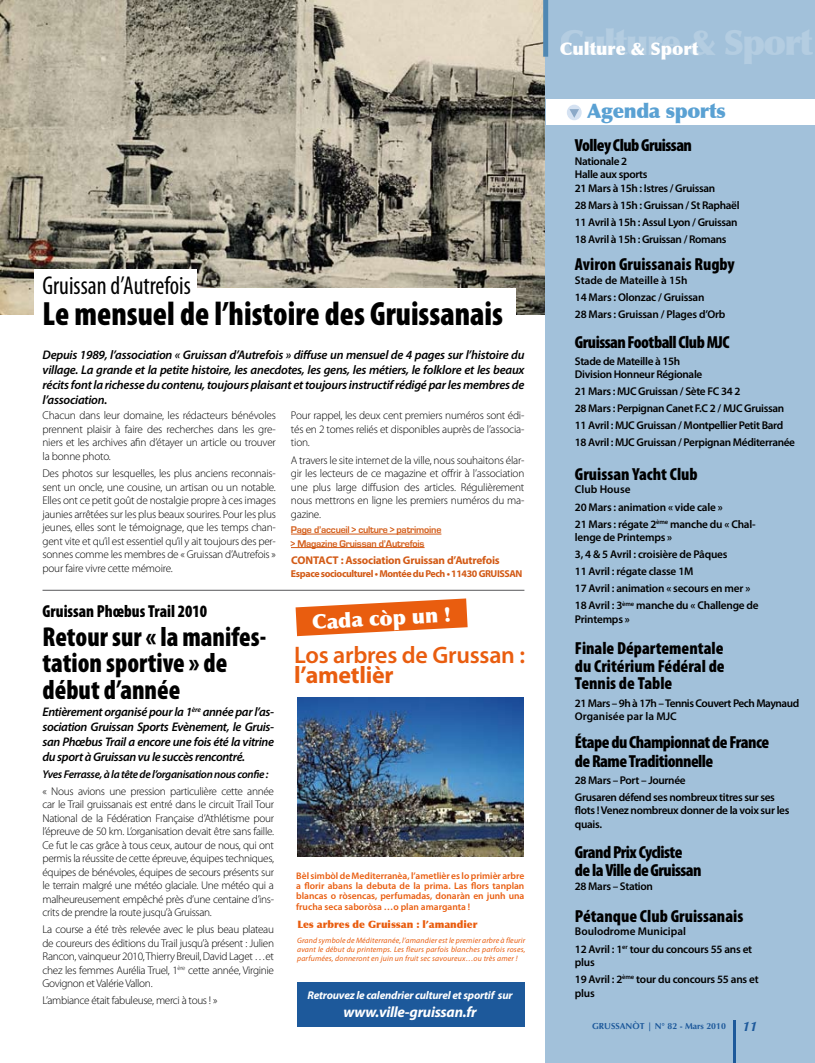
<style>
.page{position:relative;width:815px;height:1063px;background:#fff}
.page>*{position:absolute;margin:0;border:0;box-sizing:border-box;transform-origin:0 0}
.t1{font:900 35px "Optima";letter-spacing:-.05em;color:#fff}
.t2{font:900 condensed 33.75px "Myriad Pro";color:#000;scale:.95 1}
.t3{font:900 condensed 27.5px/26.2px "Myriad Pro";color:#000;scale:.95 1}
.t4{font:condensed 25.88px "Myriad Pro";color:#000;scale:.95 1}
.t5{font:600 24px "Myriad Pro";letter-spacing:-.01em;color:#e95d0f}
.t6{font:700 24px "Myriad Pro";letter-spacing:-.01em;color:#e95d0f}
.t7{font:900 20.38px "Optima";color:#fff}
.t8{font:900 20px "Optima";letter-spacing:-.02em;color:#5aa1d3}
.t9{font:900 condensed 17.5px/17.5px "Myriad Pro";letter-spacing:-.03em;color:#000}
.t10{font:900 condensed 17.5px "Myriad Pro";color:#000}
.t11{font:900 17.5px "Optima";color:#fff}
.t12{font:900 condensed 17.38px "Myriad Pro";color:#000;scale:.95 1}
.t13{font:italic 700 15px "Myriad Pro";letter-spacing:-.02em;color:#fff}
.t14{font:italic 600 12.5px/15px "Myriad Pro";letter-spacing:-.025em;color:#000;text-align:justify}
.t15{font:300 11.25px/13.5px "Myriad Pro";letter-spacing:-.02em;color:#000;text-align:justify}
.t16{font:600 11.25px/17px "Myriad Pro";letter-spacing:-.03em;color:#000}
.t17{font:italic 600 11.25px "Myriad Pro";letter-spacing:-.03em;color:#000}
.t18{font:italic 700 11.25px "Myriad Pro";letter-spacing:-.02em;color:#fff}
.t19{font:700 11.25px "Myriad Pro";letter-spacing:-.02em;color:#d35b17}
.t20{font:900 10.25px "Optima";color:#e95d0f}
.t21{font:700 10px/13.5px "Eurostile";letter-spacing:-.02em;color:#d35b17}
.t22{font:700 10px "Myriad Pro";letter-spacing:-.04em;color:#d35b17}
.t23{font:600 9.5px/10.4px "Myriad Pro";color:#e95d0f;text-align:justify}
.t24{font:700 8.75px "Optima";color:#1d599b}
.t25{font:italic 7.75px/8.6px "Myriad Pro";letter-spacing:.02em;color:#e95d0f;text-align:justify}
.s1{font-style:italic;font-size:13.75px}
</style>
<div class="page">
<img style="left:298px;top:698px;width:226px;height:158px">
<svg style="left:296px;top:598px;width:172px;height:38px"></svg>
<svg style="left:0;top:314px;width:17px;height:1px"></svg>
<img style="left:0;top:0;width:546px;height:314px">
<div style="left:546px;top:0;width:269px;height:1063px;background:#a2c1da"></div>
<div style="left:297px;top:982px;width:227px;height:45px;background:#1d599b"></div>
<hr style="left:733px;top:1020px;width:3px;height:43px;background:#1d599b">
<div style="left:546px;top:99px;width:269px;height:26px;background:#fff"></div>
<div style="left:567px;top:105px;width:15px;height:15px;background:#d5e2f2;border-radius:50%"></div>
<svg style="left:569px;top:109px;width:10px;height:9px"></svg>
<div style="left:543px;top:0;width:5px;height:57px;background:#5088b3"></div>
<hr style="left:291px;top:534px;width:150px;height:1px;background:#d35b17">
<hr style="left:291px;top:547px;width:134px;height:1px;background:#d35b17">
<div style="left:34px;top:289px;width:482px;height:41px;background:#fff"></div>
<div style="left:34px;top:269px;width:163px;height:42px;background:#fff"></div>
<hr style="left:43px;top:590px;width:481px;height:1px;background:#58585a">
<h3 class="t4" style="left:43px;top:269px;width:158px">Gruissan d’Autrefois</h3>
<h2 class="t2" style="left:43px;top:292px;width:486px">Le mensuel de l’histoire des Gruissanais</h2>
<p class="t14" style="left:43px;top:347px;width:483px">Depuis 1989, l’association « Gruissan d’Autrefois » diffuse un mensuel de 4 pages sur l’histoire du village. La grande et la petite histoire, les anecdotes, les gens, les métiers, le folklore et les beaux récits font la richesse du contenu, toujours plaisant et toujours instructif rédigé par les membres de l’association.</p>
<p class="t15" style="left:43px;top:409px;width:235px">Chacun dans leur domaine, les rédacteurs bénévoles prennent plaisir à faire des recherches dans les gre&shy;niers et les archives afin d’étayer un article ou trouver la bonne photo.</p>
<p class="t15" style="left:43px;top:466px;width:235px">Des photos sur lesquelles, les plus anciens reconnais&shy;sent un oncle, une cousine, un artisan ou un notable.<br>Elles ont ce petit goût de nostalgie propre à ces images jaunies arrêtées sur les plus beaux sourires. Pour les plus jeunes, elles sont le témoignage, que les temps chan&shy;gent vite et qu’il est essentiel qu’il y ait toujours des per&shy;sonnes comme les membres de « Gruissan d’Autrefois » pour faire vivre cette mémoire.</p>
<h3 class="t12" style="left:43px;top:600px;width:175px">Gruissan Phœbus Trail 2010</h3>
<h3 class="t3" style="left:43px;top:623px;width:237px">Retour sur « la manifes&shy;tation sportive » de début d’année</h3>
<p class="t14" style="left:43px;top:704px;width:233px">Entièrement organisé pour la 1<sup>ère</sup> année par l’as&shy;sociation Gruissan Sports Evènement, le Gruis&shy;san Phœbus Trail a encore une fois été la vitrine du sport à Gruissan vu le succès rencontré.</p>
<p class="t17" style="left:43px;top:767px;width:228px">Yves Ferrasse, à la tête de l’organisation nous confie :</p>
<p class="t15" style="left:43px;top:784px;width:233px">« Nous avions une pression particulière cette année car le Trail gruissanais est entré dans le circuit Trail Tour National de la Fédération Française d’Athlétisme pour l’épreuve de 50 km. L’organisation devait être sans faille.<br>Ce fut le cas grâce à tous ceux, autour de nous, qui ont permis la réussite de cette épreuve, équipes techniques, équipes de bénévoles, équipes de secours présents sur le terrain malgré une météo glaciale. Une météo qui a malheureusement empêché près d’une centaine d’ins&shy;crits de prendre la route jusqu’à Gruissan.</p>
<p class="t15" style="left:43px;top:923px;width:233px">La course a été très relevée avec le plus beau plateau de coureurs des éditions du Trail jusqu’à présent : Julien Rancon, vainqueur 2010, Thierry Breuil, David Laget …et chez les femmes Aurélia Truel, 1<sup>ère</sup> cette année, Virginie Govignon et Valérie Vallon.</p>
<p class="t15" style="left:43px;top:994px;width:176px">L’ambiance était fabuleuse, merci à tous ! »</p>
<p class="t15" style="left:291px;top:409px;width:235px">Pour rappel, les deux cent premiers numéros sont édi&shy;tés en 2 tomes reliés et disponibles auprès de l’associa&shy;tion.</p>
<p class="t15" style="left:291px;top:453px;width:235px">A travers le site internet de la ville, nous souhaitons élar&shy;gir les lecteurs de ce magazine et offrir à l’association une plus large diffusion des articles. Régulièrement nous mettrons en ligne les premiers numéros du ma&shy;gazine.</p>
<p class="t21" style="left:291px;top:523px;width:152px">Page d’accueil &gt; culture &gt; patrimoine &gt; Magazine Gruissan d’Autrefois</p>
<p class="t19" style="left:291px;top:552px;width:15px">Contact</p>
<p class="t19" style="left:341px;top:552px;width:161px">: Association Gruissan d’Autrefois</p>
<p class="t22" style="left:291px;top:567px;width:233px">Espace socioculturel • Montée du Pech • 11430 GRUISSAN</p>
<h3 class="t7" style="left:311px;top:610px;width:141px;rotate:-3deg">Cada còp un !</h3>
<h3 class="t5" style="left:294px;top:640px;width:233px">Los arbres de Grussan :</h3>
<h3 class="t6" style="left:294px;top:660px;width:101px">l’ametlièr</h3>
<p class="t23" style="left:296px;top:870px;width:230px">Bèl simbòl de Mediterranèa, l’ametlièr es lo primièr arbre a florir abans la debuta de la prima. Las flors tanplan blancas o ròsencas, perfumadas, donaràn en junh una frucha seca saboròsa …o plan amarganta !</p>
<p class="t20" style="left:297px;top:919px;width:182px">Les arbres de Gruissan : l’amandier</p>
<p class="t25" style="left:297px;top:936px;width:230px">Grand symbole de Méditerranée, l’amandier est le premier arbre à fleurir avant le début du printemps. Les fleurs parfois blanches parfois roses, parfumées, donneront en juin un fruit sec savoureux…ou très amer !</p>
<p class="t18" style="left:308px;top:988px;width:207px">Retrouvez le calendrier culturel et sportif sur</p>
<h3 class="t13" style="left:344px;top:1002px;width:135px">www.ville-gruissan.fr</h3>
<h1 class="t1" style="left:560px;top:22px;width:254px">Culture &amp; Sport</h1>
<h3 class="t11" style="left:560px;top:39px;width:140px">Culture &amp; Sport</h3>
<h3 class="t8" style="left:587px;top:99px;width:140px">Agenda sports</h3>
<h3 class="t9" style="left:575px;top:136px;width:119px">Volley Club Gruissan</h3>
<p class="t16" style="left:575px;top:154px;width:142px;line-height:13.5px">Nationale 2<br>Halle aux sports<br>21 Mars à 15h : Istres / Gruissan</p>
<p class="t16" style="left:575px;top:196px;width:166px">28 Mars à 15h : Gruissan / St Raphaël<br>11 Avril à 15h : Assul Lyon / Gruissan<br>18 Avril à 15h : Gruissan / Romans</p>
<h3 class="t10" style="left:575px;top:253px;width:161px">Aviron Gruissanais Rugby</h3>
<p class="t16" style="left:575px;top:271px;width:152px">Stade de Mateille à 15h<br>14 Mars : Olonzac / Gruissan<br>28 Mars : Gruissan / Plages d’Orb</p>
<h3 class="t9" style="left:575px;top:333px;width:156px">Gruissan Football Club MJC</h3>
<p class="t16" style="left:575px;top:354px;width:129px;line-height:13.5px">Stade de Mateille à 15h<br>Division Honneur Régionale</p>
<p class="t16" style="left:575px;top:383px;width:222px">21 Mars : MJC Gruissan / Sète FC 34 2<br>28 Mars : Perpignan Canet F.C 2 / MJC Gruissan 11 Avril : MJC Gruissan / Montpellier Petit Bard 18 Avril : MJC Gruissan / Perpignan Méditerranée</p>
<h3 class="t10" style="left:575px;top:463px;width:124px">Gruissan Yacht Club</h3>
<p class="t16" style="left:575px;top:481px;width:182px">Club House<br>20 Mars : animation « vide cale »<br>21 Mars : régate 2<sup>ème</sup> manche du « Chal-</p>
<p class="t16" style="left:575px;top:528px;width:185px">lenge de Printemps »<br>3, 4 &amp; 5 Avril : croisière de Pâques<br>11 Avril : régate classe 1M<br>17 Avril : animation « secours en mer »<br>18 Avril : 3<sup>ème</sup> manche du « Challenge de</p>
<p class="t16" style="left:575px;top:610px;width:56px">Printemps »</p>
<h3 class="t9" style="left:575px;top:639px;width:151px;text-align:justify">Finale Départementale du Critérium Fédéral de Tennis de Table</h3>
<p class="t16" style="left:575px;top:696px;width:226px;line-height:13.5px">21 Mars – 9h à 17h – Tennis Couvert Pech Maynaud<br>Organisée par la MJC</p>
<h3 class="t9" style="left:575px;top:732px;width:196px;line-height:18.8px">Étape du Championnat de France de Rame Traditionnelle</h3>
<p class="t16" style="left:575px;top:771px;width:202px">28 Mars – Port – Journée<br>Grusaren défend ses nombreux titres sur ses</p>
<p class="t16" style="left:575px;top:804px;width:216px;line-height:13.5px">flots ! Venez nombreux donner de la voix sur les quais.</p>
<h3 class="t9" style="left:575px;top:842px;width:128px;line-height:18.8px">Grand Prix Cycliste de la Ville de Gruissan</h3>
<p class="t16" style="left:575px;top:877px;width:80px">28 Mars – Station</p>
<h3 class="t10" style="left:575px;top:905px;width:170px">Pétanque Club Gruissanais</h3>
<p class="t16" style="left:575px;top:923px;width:179px">Boulodrome Municipal<br>12 Avril : 1<sup>er</sup> tour du concours 55 ans et</p>
<p class="t16" style="left:575px;top:953px;width:185px">plus<br>19 Avril : 2<sup>ème</sup> tour du concours 55 ans et</p>
<p class="t16" style="left:575px;top:984px;width:21px">plus</p>
<p class="t24" style="left:592px;top:1021px;width:167px">GRUSSANÒT | N° 82 - Mars 2010 <span class="s1">11</span></p>
</div>
